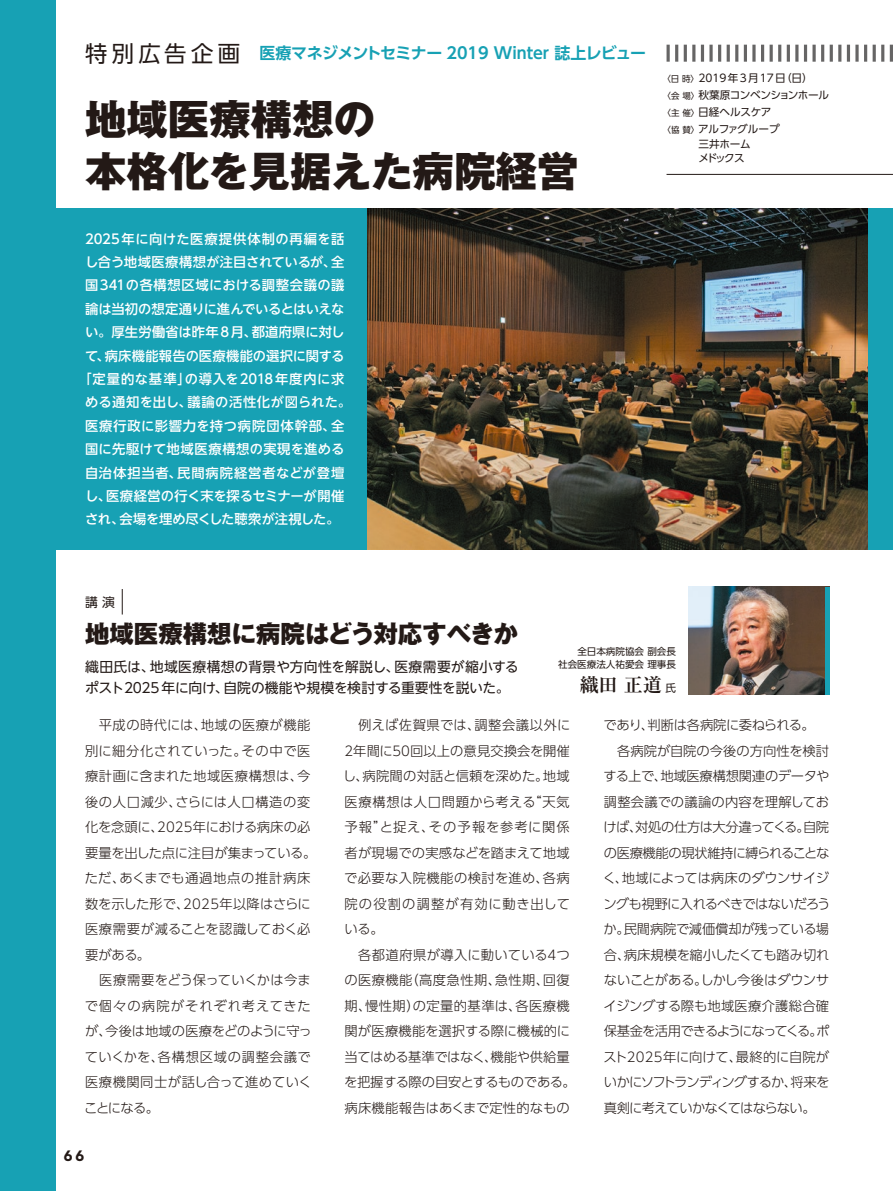
<style>
.page{position:relative;width:893px;height:1191px;background:#fff}
.page>*{position:absolute;margin:0;border:0;box-sizing:border-box;transform-origin:0 0}
.t1{font:800 41.4px/52.1px "Gothic MB101 Pro";color:#231916}
.t2{font:800 24.45px "Gothic MB101 Pro";color:#231916}
.t3{font:700 19.2px "Ryumin Pr 6 N";color:#231916}
.t4{font:700 15.9px "UD Shin Go Pro De";letter-spacing:-.01em;color:#17a1b4}
.t5{font:900 14.85px "Avenir LT Std";color:#231916}
.t6{font:13.8px/21.3px "UD Shin Go NT Pro";color:#231916}
.t7{font:300 13.35px/25.5px "UD Shin Go Pro";letter-spacing:.02em;color:#231916}
.t8{font:300 13.35px/25.5px "UD Shin Go Pro";letter-spacing:-.025em;color:#231916}
.t9{font:500 13.35px/23.4px "UD Shin Go NT Pro";letter-spacing:.02em;color:#fff;text-align:center}
.t10{font:12.75px "UD Shin Go Pro";color:#231916}
.t11{font:10.65px/17px "UD Shin Go Pro";letter-spacing:-.025em;color:#231916}
.t12{font:10.65px/14.9px "UD Shin Go Pro";letter-spacing:-.05em;color:#231916}
.t13{font:9.6px/12.8px "UD Shin Go Pro";color:#231916;text-align:right}
.s1{font-family:"UD Shin Go Pro";font-weight:400;font-size:22.35px;color:#231916}
.s2{font-size:8.55px}
.s3{font-family:"UD Shin Go Pro";font-weight:400;font-size:10.65px}
</style>
<div class="page">
<div style="left:0;top:208px;width:893px;height:341px;background:#17a1b4"></div>
<img style="left:689px;top:587px;width:136px;height:107px">
<svg style="left:122px;top:589px;width:1px;height:25px"></svg>
<img style="left:368px;top:208px;width:499px;height:341px">
<div style="left:0;top:0;width:55px;height:1191px;background:#17a1b4"></div>
<svg style="left:666px;top:45px;width:4px;height:17px"></svg>
<hr style="left:675px;top:45px;width:3px;height:17px;background:#666565">
<hr style="left:684px;top:45px;width:3px;height:17px;background:#666565">
<hr style="left:692px;top:45px;width:3px;height:17px;background:#666565">
<hr style="left:701px;top:45px;width:3px;height:17px;background:#666565">
<svg style="left:709px;top:45px;width:4px;height:17px"></svg>
<hr style="left:718px;top:45px;width:3px;height:17px;background:#666565">
<hr style="left:727px;top:45px;width:3px;height:17px;background:#666565">
<hr style="left:735px;top:45px;width:3px;height:17px;background:#666565">
<hr style="left:744px;top:45px;width:3px;height:17px;background:#666565">
<svg style="left:752px;top:45px;width:4px;height:17px"></svg>
<hr style="left:761px;top:45px;width:3px;height:17px;background:#666565">
<hr style="left:770px;top:45px;width:3px;height:17px;background:#666565">
<hr style="left:778px;top:45px;width:3px;height:17px;background:#666565">
<hr style="left:787px;top:45px;width:3px;height:17px;background:#666565">
<hr style="left:795px;top:45px;width:3px;height:17px;background:#666565">
<hr style="left:804px;top:45px;width:3px;height:17px;background:#666565">
<svg style="left:812px;top:45px;width:4px;height:17px"></svg>
<hr style="left:821px;top:45px;width:3px;height:17px;background:#666565">
<hr style="left:830px;top:45px;width:3px;height:17px;background:#666565">
<hr style="left:838px;top:45px;width:3px;height:17px;background:#666565">
<hr style="left:847px;top:45px;width:3px;height:17px;background:#666565">
<svg style="left:855px;top:45px;width:4px;height:17px"></svg>
<hr style="left:864px;top:45px;width:3px;height:17px;background:#666565">
<hr style="left:873px;top:45px;width:3px;height:17px;background:#666565">
<hr style="left:881px;top:45px;width:3px;height:17px;background:#666565">
<hr style="left:890px;top:45px;width:3px;height:17px;background:#666565">
<hr style="left:825px;top:587px;width:4px;height:107px;background:#17a1b4">
<hr style="left:666px;top:174px;width:227px;height:1px;background:#231916">
<p class="t4" style="left:85px;top:40px;width:562px"><span class="s1">特別広告企画</span> 医療マネジメントセミナー 2019 Winter 誌上レビュー</p>
<h1 class="t1" style="left:85px;top:88px;width:495px">地域医療構想の<br>本格化を見据えた病院経営</h1>
<p class="t9" style="left:78px;top:226px;width:274px">2025年に向けた医療提供体制の再編を話し合う地域医療構想が注目されているが、全国341の各構想区域における調整会議の議論は当初の想定通りに進んでいるとはいえない。厚生労働省は昨年 8月、都道府県に対して、病床機能報告の医療機能の選択に関する「定量的な基準」の導入を2018年度内に求める通知を出し、議論の活性化が図られた。医療行政に影響力を持つ病院団体幹部、全国に先駆けて地域医療構想の実現を進める自治体担当者、民間病院経営者などが登壇し、医療経営の行く末を探るセミナーが開催され、会場を埋め尽くした聴衆が注視した。</p>
<p class="t11" style="left:663px;top:69px;width:168px"><span class="s2">〈日 時〉</span>2019年3月17日（日）<br><span class="s2">〈会 場〉</span>秋葉原コンベンションホール<span class="s2">〈主 催〉</span>日経ヘルスケア<br><span class="s2">〈協 賛〉</span>アルファグループ</p>
<p class="t12" style="left:698px;top:136px;width:54px">三井ホームメドックス</p>
<p class="t10" style="left:85px;top:592px;width:31px">講 演</p>
<h2 class="t2" style="left:85px;top:613px;width:434px">地域医療構想に病院はどう対応すべきか</h2>
<p class="t6" style="left:85px;top:655px;width:435px">織田氏は、地域医療構想の背景や方向性を解説し、医療需要が縮小するポスト2025年に向け、自院の機能や規模を検討する重要性を説いた。</p>
<p class="t13" style="left:558px;top:645px;width:119px">全日本病院協会 副会長<br>社会医療法人祐愛会 理事長</p>
<h3 class="t3" style="left:580px;top:670px;width:98px">織田 正道 <span class="s3">氏</span></h3>
<p class="t7" style="left:84px;top:711px;width:234px">　平成の時代には、地域の医療が機能別に細分化されていった。その中で医療計画に含まれた地域医療構想は、今後の人口減少、さらには人口構造の変化を念頭に、2025年における病床の必要量を出した点に注目が集まっている。ただ、あくまでも通過地点の推計病床数を示した形で、2025年以降はさらに医療需要が減ることを認識しておく必要がある。<br>　医療需要をどう保っていくかは今まで個々の病院がそれぞれ考えてきたが、今後は地域の医療をどのように守っていくかを、各構想区域の調整会議で医療機関同士が話し合って進めていくことになる。</p>
<p class="t7" style="left:343px;top:711px;width:234px">　例えば佐賀県では、調整会議以外に<br>2年間に50回以上の意見交換会を開催し、病院間の対話と信頼を深めた。地域医療構想は人口問題から考える“天気予報”と捉え、その予報を参考に関係者が現場での実感などを踏まえて地域で必要な入院機能の検討を進め、各病院の役割の調整が有効に動き出している。<br>　各都道府県が導入に動いている4つの医療機能（高度急性期、急性期、回復期、慢性期）の定量的基準は、各医療機関が医療機能を選択する際に機械的に当てはめる基準ではなく、機能や供給量を把握する際の目安とするものである。病床機能報告はあくまで定性的なもの</p>
<p class="t8" style="left:603px;top:711px;width:229px">であり、判断は各病院に委ねられる。　各病院が自院の今後の方向性を検討する上で、地域医療構想関連のデータや調整会議での議論の内容を理解しておけば、対処の仕方は大分違ってくる。自院の医療機能の現状維持に縛られることなく、地域によっては病床のダウンサイジングも視野に入れるべきではないだろうか。民間病院で減価償却が残っている場合、病床規模を縮小したくても踏み切れないことがある。しかし今後はダウンサイジングする際も地域医療介護総合確保基金を活用できるようになってくる。ポスト2025年に向けて、最終的に自院がいかにソフトランディングするか、将来を真剣に考えていかなくてはならない。</p>
<p class="t5" style="left:64px;top:1146px;width:22px">66</p>
</div>
